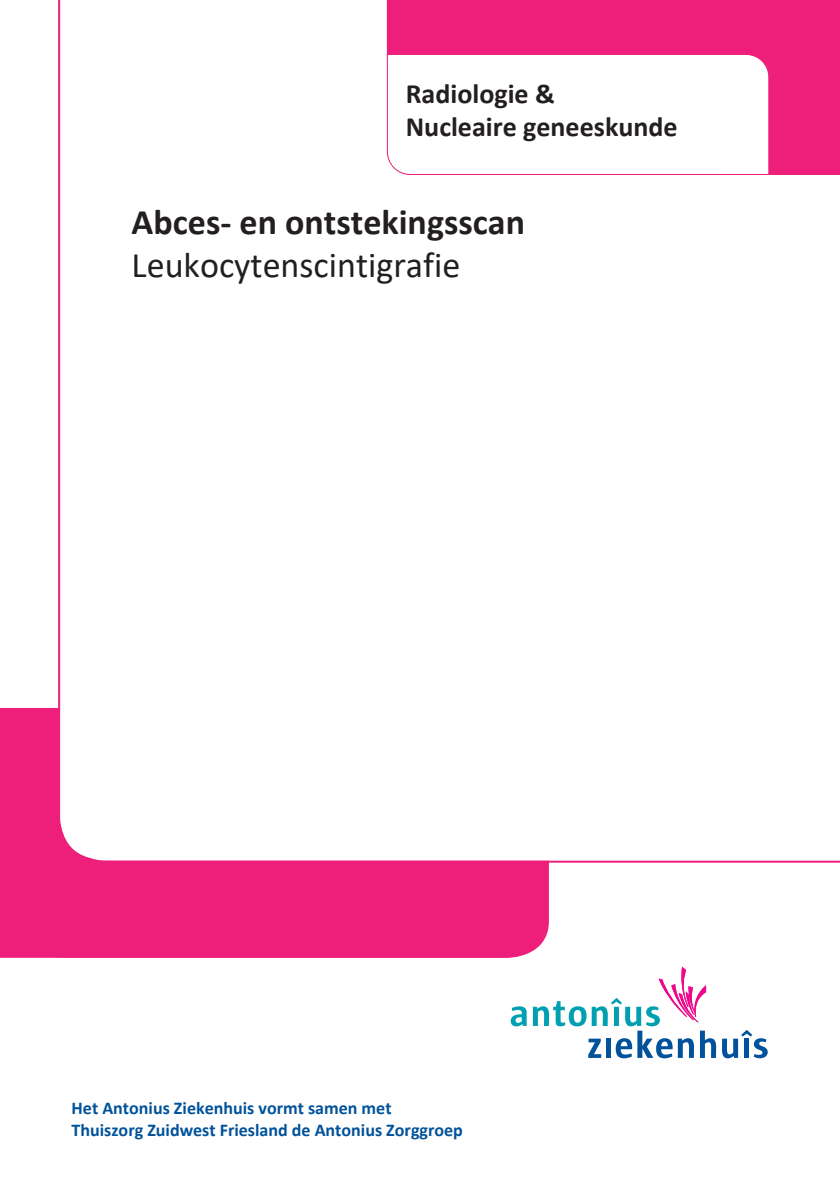
<style>
.page{position:relative;width:840px;height:1191px;background:#fff}
.page>*{position:absolute;margin:0;border:0;box-sizing:border-box;transform-origin:0 0}
.Voorkant_-_behandeli{font:700 36px "Calibri";color:#231f20}
.Voorkant_-_behandeli-2{font:36px "Calibri";color:#231f20}
.Voorkant_-_afdeling{font:700 28px "Calibri";color:#231f20}
.t1{font:700 18px/21.6px "Calibri";color:#01529a}
</style>
<div class="page">
<div style="left:1px;top:708px;width:547px;height:250px;background:#ee1e7b"></div>
<svg style="left:60px;top:674px;width:488px;height:186px"></svg>
<svg style="left:510px;top:1006px;width:16px;height:20px"></svg>
<svg style="left:533px;top:966px;width:182px;height:92px"></svg>
<svg style="left:722px;top:1030px;width:45px;height:28px"></svg>
<div style="left:387px;top:0;width:452px;height:174px;background:#ee1e7b"></div>
<svg style="left:386px;top:53px;width:383px;height:122px"></svg>
<hr style="left:58px;top:0;width:2px;height:910px;background:#ee1e7b">
<hr style="left:27px;top:860px;width:812px;height:2px;background:#ee1e7b">
<div style="left:0;top:891px;width:58px;height:67px;background:#ee1e7b"></div>
<p class="Voorkant_-_afdeling" style="left:405px;top:74px;width:150px">Radiologie &amp;</p>
<p class="Voorkant_-_afdeling" style="left:405px;top:107px;width:273px">Nucleaire geneeskunde</p>
<p class="Voorkant_-_behandeli" style="left:132px;top:197px;width:394px">Abces- en ontstekingsscan</p>
<p class="Voorkant_-_behandeli-2" style="left:132px;top:240px;width:330px">Leukocytenscintigrafie</p>
<p class="t1" style="left:72px;top:1097px;width:392px">Het Antonius Ziekenhuis vormt samen met<br>Thuiszorg Zuidwest Friesland de Antonius Zorggroep</p>
</div>
